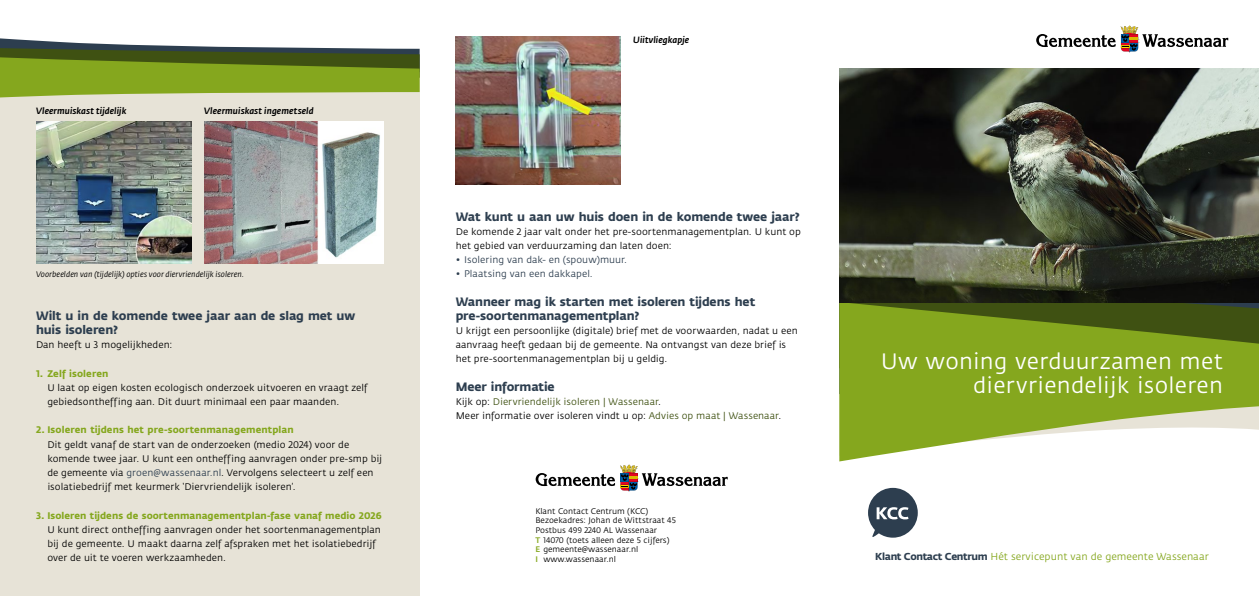
<style>
.page{position:relative;width:1259px;height:596px;background:#fff}
.page>*{position:absolute;margin:0;border:0;box-sizing:border-box;transform-origin:0 0}
.t1{font:22px/24px "Fedra Sans";letter-spacing:.015em;color:#fff;text-align:right}
.t2{font:700 12px/14.2px "Fedra Sans";letter-spacing:-.01em;color:#2d3e4f}
.t3{font:10px "Fedra Sans";color:#85a71e}
.t4{font:9.5px/14.2px "Fedra Sans";letter-spacing:.005em;color:#000}
.t5{font:700 9.5px "Fedra Sans";letter-spacing:.01em;color:#85a71e}
.t6{font:9.5px/14.2px "Fedra Sans";letter-spacing:.005em;color:#3f5112}
.t7{font:9.5px "Fedra Sans";letter-spacing:.005em;color:#2d3e4f}
.t8{font:italic 500 9px "Fedra Sans";letter-spacing:.01em;color:#000}
.t9{font:8px/9.6px "Fedra Sans";color:#000}
.t10{font:italic 8px "Fedra Sans Std";letter-spacing:.005em;color:#000}
.s1{color:#2d3e4f}
.s2{color:#000}
.s3{font-weight:500;color:#85a71e}
.s4{font-weight:700;color:#2d3e4f}
</style>
<div class="page">
<svg style="left:839px;top:302px;width:420px;height:159px;background:#91aa45"></svg>
<svg style="left:1036px;top:26px;width:192px;height:26px"></svg>
<svg style="left:868px;top:487px;width:49px;height:50px"></svg>
<svg style="left:535px;top:464px;width:193px;height:28px"></svg>
<div style="left:0;top:74px;width:420px;height:521px;background:#e7e3d7"></div>
<img style="left:839px;top:68px;width:420px;height:234px">
<svg style="left:0;top:38px;width:420px;height:60px"></svg>
<img style="left:204px;top:121px;width:180px;height:142px">
<img style="left:36px;top:121px;width:156px;height:142px">
<img style="left:456px;top:36px;width:164px;height:148px">
<p class="t8" style="left:36px;top:105px;width:92px">Vleermuiskast tijdelijk</p>
<p class="t8" style="left:204px;top:105px;width:111px">Vleermuiskast ingemetseld</p>
<p class="t10" style="left:36px;top:269px;width:210px">Voorbeelden van (tijdelijk) opties voor diervriendelijk isoleren.</p>
<p class="t2" style="left:36px;top:308px;width:321px">Wilt u in de komende twee jaar aan de slag met uw huis isoleren?</p>
<p class="t4" style="left:36px;top:338px;width:138px">Dan heeft u 3 mogelijkheden:</p>
<p class="t5" style="left:36px;top:367px;width:74px">1. Zelf isoleren</p>
<p class="t4" style="left:47px;top:380px;width:322px">U laat op eigen kosten ecologisch onderzoek uitvoeren en vraagt zelf gebiedsontheffing aan. Dit duurt minimaal een paar maanden.</p>
<p class="t5" style="left:36px;top:424px;width:259px">2. Isoleren tijdens het pre-soortenmanagementplan</p>
<p class="t4" style="left:47px;top:437px;width:337px">Dit geldt vanaf de start van de onderzoeken (medio 2024) voor de komende twee jaar. U kunt een ontheffing aanvragen onder pre-smp bij de gemeente via <span class="s1">groen@wassenaar.nl</span>. Vervolgens selecteert u zelf een isolatiebedrijf met keurmerk ‘Diervriendelijk isoleren’.</p>
<p class="t5" style="left:36px;top:509px;width:347px">3. Isoleren tijdens de soortenmanagementplan-fase vanaf medio 2026</p>
<p class="t4" style="left:47px;top:522px;width:335px">U kunt direct ontheffing aanvragen onder het soortenmanagementplan bij de gemeente. U maakt daarna zelf afspraken met het isolatiebedrijf over de uit te voeren werkzaamheden.</p>
<p class="t8" style="left:633px;top:35px;width:57px">Uiitvliegkapje</p>
<p class="t2" style="left:456px;top:209px;width:346px">Wat kunt u aan uw huis doen in de komende twee jaar?</p>
<p class="t4" style="left:456px;top:224px;width:347px">De komende 2 jaar valt onder het pre-soortenmanagementplan. U kunt op het gebied van verduurzaming dan laten doen:</p>
<p class="t7" style="left:456px;top:254px;width:173px">• Isolering van dak- en (spouw)muur.</p>
<p class="t7" style="left:456px;top:269px;width:139px">• Plaatsing van een dakkapel.</p>
<p class="t2" style="left:456px;top:294px;width:301px">Wanneer mag ik starten met isoleren tijdens het pre-soortenmanagementplan?</p>
<p class="t4" style="left:456px;top:323px;width:344px">U krijgt een persoonlijke (digitale) brief met de voorwaarden, nadat u een aanvraag heeft gedaan bij de gemeente. Na ontvangst van deze brief is het pre-soortenmanagementplan bij u geldig.</p>
<p class="t2" style="left:456px;top:379px;width:100px">Meer informatie</p>
<p class="t6" style="left:456px;top:394px;width:327px"><span class="s2">Kijk op:</span> Diervriendelijk isoleren | Wassenaar<span class="s2">.<br>Meer informatie over isoleren vindt u op:</span> Advies op maat | Wassenaar<span class="s2">.</span></p>
<p class="t9" style="left:535px;top:506px;width:142px">Klant Contact Centrum (KCC)<br>Bezoekadres: Johan de Wittstraat 45<br>Postbus 499 2240 AL Wassenaar<br><span class="s3">T</span> 14070 (toets alleen deze 5 cijfers)<br><span class="s3">E</span> gemeente@wassenaar.nl<br><span class="s3">I</span> www.wassenaar.nl</p>
<h1 class="t1" style="left:880px;top:350px;width:344px">Uw woning verduurzamen met diervriendelijk isoleren</h1>
<p class="t3" style="left:875px;top:550px;width:335px"><span class="s4">Klant Contact Centrum</span> Hét servicepunt van de gemeente Wassenaar</p>
</div>
